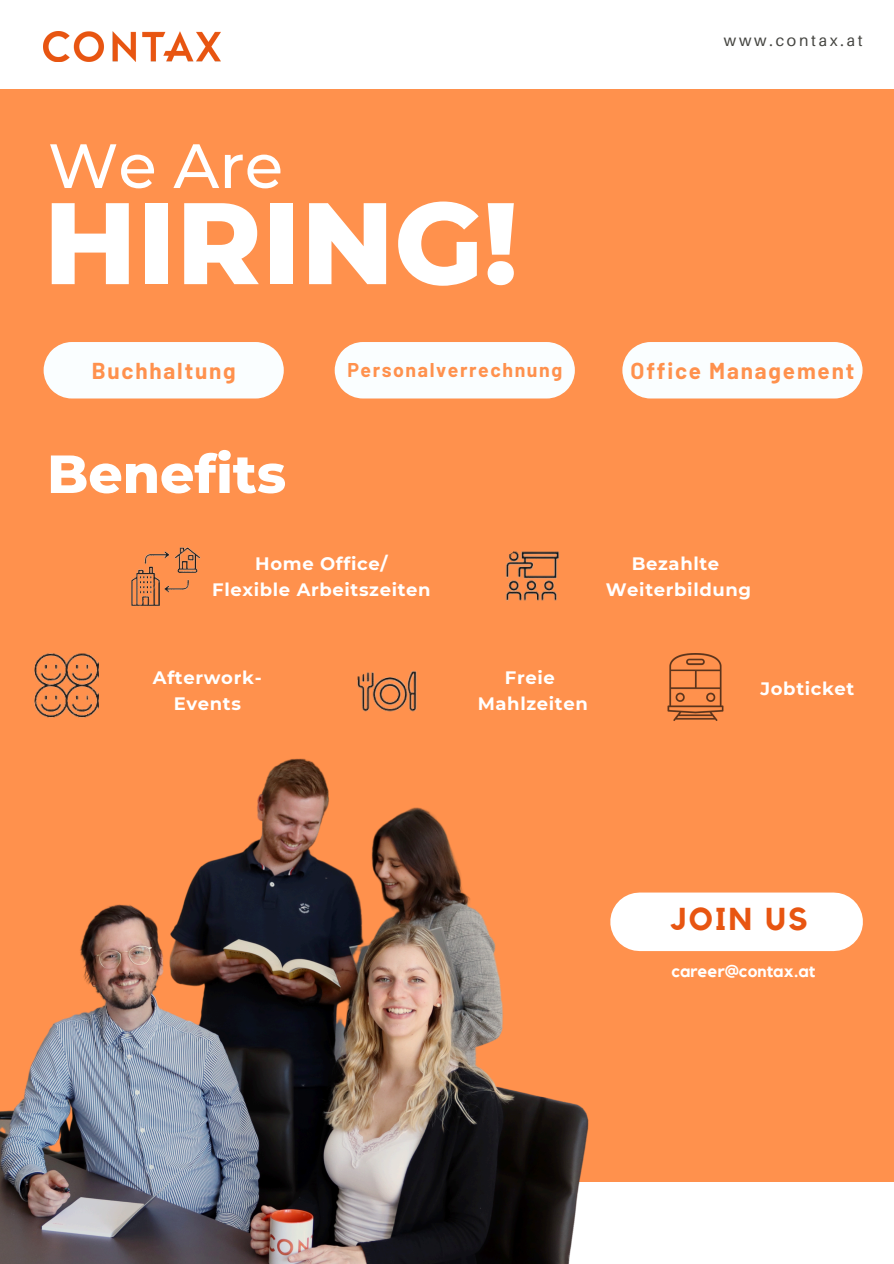
<style>
.page{position:relative;width:894px;height:1264px;background:#fff}
.page>*{position:absolute;margin:0;border:0;box-sizing:border-box;transform-origin:0 0}
.t1{font:800 115.65px "Montserrat";color:#fff}
.t2{font:500 62.4px "Montserrat";color:#fff}
.t3{font:800 53.55px "Montserrat";color:#fff}
.t4{font:700 31.5px "Kollektif";letter-spacing:.075em;color:#e85511}
.t5{font:700 22.5px "Barlow";letter-spacing:.08em;color:#ff914d}
.t6{font:700 19.5px "Barlow";letter-spacing:.08em;color:#ff914d}
.t7{font:700 18px/25.8px "Montserrat";letter-spacing:.035em;color:#fff;text-align:center}
.t8{font:700 16.95px "Kollektif";color:#fff}
.t9{font:15.9px "Aileron";letter-spacing:.175em;color:#444440}
</style>
<div class="page">
<div style="left:0;top:89px;width:893px;height:1092px;background:#ff914d"></div>
<img style="left:0;top:758px;width:622px;height:505px">
<img style="left:44px;top:32px;width:176px;height:29px">
<img style="left:131px;top:547px;width:70px;height:59px">
<img style="left:667px;top:654px;width:57px;height:66px">
<img style="left:506px;top:551px;width:54px;height:50px">
<img style="left:357px;top:671px;width:60px;height:41px">
<div style="left:639px;top:892px;width:194px;height:59px;background:#fff"></div>
<div style="left:44px;top:342px;width:240px;height:56px;background:#fafeff"></div>
<div style="left:334px;top:342px;width:240px;height:56px;background:#fafeff"></div>
<div style="left:622px;top:342px;width:240px;height:56px;background:#fafeff"></div>
<img style="left:34px;top:653px;width:64px;height:65px">
<h1 class="t2" style="left:48px;top:128px;width:236px">We Are</h1>
<h5 class="t1" style="left:44px;top:172px;width:476px">HIRING!</h5>
<h2 class="t9" style="left:723px;top:31px;width:140px">www.contax.at</h2>
<h6 class="t5" style="left:92px;top:356px;width:145px">Buchhaltung</h6>
<p class="t6" style="left:347px;top:357px;width:216px">Personalverrechnung</p>
<h6 class="t5" style="left:630px;top:356px;width:225px">Office Management</h6>
<p class="t3" style="left:47px;top:441px;width:240px">Benefits</p>
<h5 class="t7" style="left:212px;top:550px;width:220px">Home Office/<br>Flexible Arbeitszeiten</h5>
<p class="t7" style="left:153px;top:664px;width:110px">Afterwork-<br>Events</p>
<h6 class="t7" style="left:605px;top:550px;width:147px">Bezahlte<br>Weiterbildung</h6>
<h6 class="t7" style="left:477px;top:665px;width:111px">Freie<br>Mahlzeiten</h6>
<h3 class="t7" style="left:760px;top:675px;width:95px">Jobticket</h3>
<p class="t4" style="left:670px;top:905px;width:138px">JOIN US</p>
<h6 class="t8" style="left:671px;top:962px;width:145px">career@contax.at</h6>
</div>
